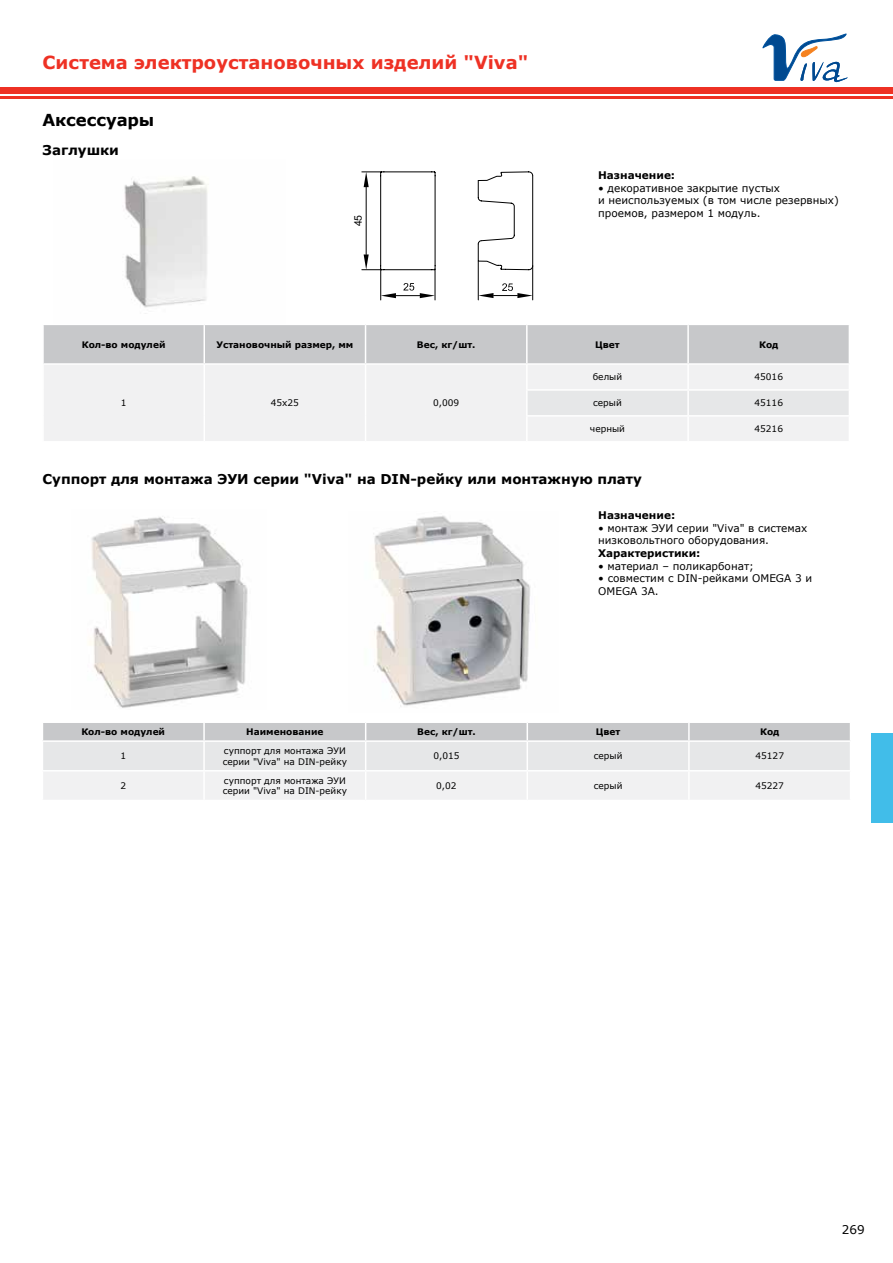
<style>
.page{position:relative;width:893px;height:1263px;background:#fff}
.page>*{position:absolute;margin:0;border:0;box-sizing:border-box;transform-origin:0 0}
.t1{font:700 18px "Verdana";color:#ee3124}
.t2{font:700 16.5px "Verdana";letter-spacing:-.01em;color:#000}
.t3{font:700 13.5px "Verdana";color:#000}
.t4{font:12px "Verdana";color:#000}
.t5{font:10.5px/12.6px "Verdana";color:#000}
.t6{font:700 10.5px "Verdana";color:#000}
.t7{font:10.5px "Arial";color:#000}
.t8{font:9px/10.8px "Verdana";color:#000}
.t9{font:700 9px "Verdana";color:#000}
</style>
<div class="page">
<div style="left:0;top:87px;width:893px;height:6px;background:#ee3124"></div>
<hr style="left:0;top:96px;width:893px;height:3px;background:#ee3124">
<svg style="left:762px;top:33px;width:86px;height:49px"></svg>
<div style="left:871px;top:733px;width:22px;height:90px;background:#41bde9"></div>
<img style="left:124px;top:176px;width:84px;height:138px">
<svg style="left:43px;top:325px;width:806px;height:116px"></svg>
<hr style="left:435px;top:269px;width:1px;height:31px;background:#000">
<hr style="left:380px;top:269px;width:1px;height:31px;background:#000">
<svg style="left:381px;top:283px;width:54px;height:15px"></svg>
<hr style="left:532px;top:266px;width:1px;height:34px;background:#000">
<hr style="left:478px;top:261px;width:1px;height:39px;background:#000">
<svg style="left:362px;top:171px;width:171px;height:100px"></svg>
<svg style="left:478px;top:283px;width:55px;height:15px"></svg>
<svg style="left:43px;top:722px;width:807px;height:78px"></svg>
<img style="left:89px;top:517px;width:159px;height:191px">
<img style="left:373px;top:516px;width:158px;height:191px">
<h1 class="t1" style="left:43px;top:50px;width:487px">Система электроустановочных изделий "Viva"</h1>
<h2 class="t2" style="left:43px;top:109px;width:113px">Аксессуары</h2>
<p class="t3" style="left:43px;top:140px;width:78px">Заглушки</p>
<p class="t7" style="left:351px;top:226px;width:13px;rotate:-90deg">45</p>
<p class="t6" style="left:598px;top:168px;width:79px">Назначение:</p>
<p class="t5" style="left:598px;top:181px;width:242px">• декоративное закрытие пустых<br>и неиспользуемых (в том числе резервных) проемов, размером 1 модуль.</p>
<p class="t9" style="left:82px;top:338px;width:85px">Кол-во модулей</p>
<p class="t9" style="left:216px;top:338px;width:139px">Установочный размер, мм</p>
<p class="t9" style="left:417px;top:338px;width:60px">Вес, кг/шт.</p>
<p class="t9" style="left:595px;top:338px;width:26px">Цвет</p>
<p class="t9" style="left:759px;top:338px;width:21px">Код</p>
<p class="t8" style="left:121px;top:398px;width:7px">1</p>
<p class="t8" style="left:271px;top:398px;width:30px">45х25</p>
<p class="t8" style="left:433px;top:398px;width:28px">0,009</p>
<p class="t8" style="left:593px;top:372px;width:31px">белый</p>
<p class="t8" style="left:754px;top:372px;width:30px">45016</p>
<p class="t8" style="left:593px;top:398px;width:30px">серый</p>
<p class="t8" style="left:754px;top:398px;width:30px">45116</p>
<p class="t8" style="left:590px;top:423px;width:37px">черный</p>
<p class="t8" style="left:754px;top:423px;width:30px">45216</p>
<p class="t3" style="left:42px;top:469px;width:601px">Суппорт для монтажа ЭУИ серии "Viva" на DIN-рейку или монтажную плату</p>
<p class="t6" style="left:598px;top:508px;width:79px">Назначение:</p>
<p class="t5" style="left:598px;top:522px;width:211px">• монтаж ЭУИ серии "Viva" в системах низковольтного оборудования.</p>
<p class="t6" style="left:598px;top:546px;width:104px">Характеристики:</p>
<p class="t5" style="left:598px;top:559px;width:157px">• материал – поликарбонат;</p>
<p class="t5" style="left:598px;top:572px;width:215px">• совместим с DIN-рейками OMEGA 3 и<br>OMEGA 3A.</p>
<p class="t9" style="left:81px;top:725px;width:85px">Кол-во модулей</p>
<p class="t9" style="left:246px;top:725px;width:79px">Наименование</p>
<p class="t9" style="left:417px;top:725px;width:60px">Вес, кг/шт.</p>
<p class="t9" style="left:596px;top:725px;width:26px">Цвет</p>
<p class="t9" style="left:760px;top:725px;width:21px">Код</p>
<p class="t8" style="left:120px;top:751px;width:7px">1</p>
<p class="t8" style="left:223px;top:745px;width:126px">суппорт для монтажа ЭУИ серии "Viva" на DIN-рейку</p>
<p class="t8" style="left:433px;top:751px;width:28px">0,015</p>
<p class="t8" style="left:594px;top:751px;width:30px">серый</p>
<p class="t8" style="left:755px;top:751px;width:30px">45127</p>
<p class="t8" style="left:120px;top:780px;width:7px">2</p>
<p class="t8" style="left:223px;top:775px;width:126px">суппорт для монтажа ЭУИ серии "Viva" на DIN-рейку</p>
<p class="t8" style="left:436px;top:780px;width:22px">0,02</p>
<p class="t8" style="left:594px;top:780px;width:30px">серый</p>
<p class="t8" style="left:755px;top:780px;width:30px">45227</p>
<p class="t4" style="left:842px;top:1221px;width:24px">269</p>
</div>
